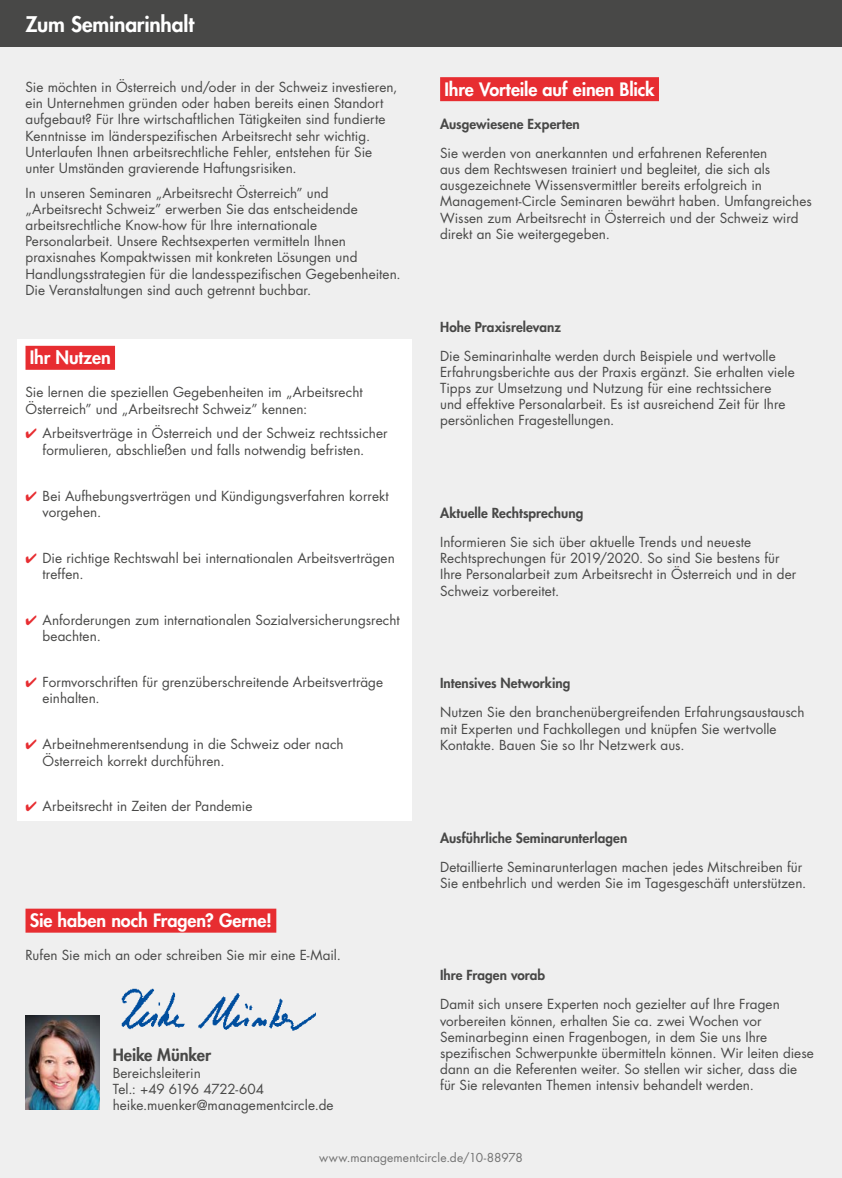
<style>
.page{position:relative;width:842px;height:1178px;background:#efefef}
.page>*{position:absolute;margin:0;border:0;box-sizing:border-box;transform-origin:0 0}
.t1{font:800 21px "Futura Std";letter-spacing:-.01em;color:#fff}
.t2{font:800 18px "Futura Std";letter-spacing:-.005em;color:#fff}
.t3{font:800 16.5px "Futura Std";letter-spacing:-.005em;color:#484847}
.t4{font:13.5px/16.2px "Futura Std";letter-spacing:.005em;color:#484847}
.t5{font:800 13.5px "Futura Std";letter-spacing:.005em;color:#484847}
.t6{font:12px "Futura Std";letter-spacing:.01em;color:#737373}
.s1{color:#e72d31}
</style>
<div class="page">
<div style="left:0;top:0;width:842px;height:47px;background:#484847"></div>
<div style="left:26px;top:909px;width:250px;height:24px;background:#e72d31"></div>
<div style="left:440px;top:77px;width:219px;height:24px;background:#e72d31"></div>
<div style="left:17px;top:340px;width:395px;height:481px;background:#fff"></div>
<div style="left:26px;top:346px;width:89px;height:24px;background:#e72d31"></div>
<img style="left:26px;top:1015px;width:74px;height:95px">
<img style="left:121px;top:988px;width:194px;height:43px">
<h1 class="t1" style="left:26px;top:11px;width:170px">Zum Seminarinhalt</h1>
<p class="t4" style="left:26px;top:79px;width:373px">Sie möchten in Österreich und/oder in der Schweiz investieren, ein Unternehmen gründen oder haben bereits einen Standort aufgebaut? Für Ihre wirtschaftlichen Tätigkeiten sind fundierte Kenntnisse im länderspezifischen Arbeitsrecht sehr wichtig.<br>Unterlaufen Ihnen arbeitsrechtliche Fehler, entstehen für Sie unter Umständen gravierende Haftungsrisiken.</p>
<p class="t4" style="left:26px;top:185px;width:377px">In unseren Seminaren „Arbeitsrecht Österreich” und „Arbeitsrecht Schweiz” erwerben Sie das entscheidende arbeitsrechtliche Know-how für Ihre internationale Personalarbeit. Unsere Rechtsexperten vermitteln Ihnen praxisnahes Kompaktwissen mit konkreten Lösungen und Handlungsstrategien für die landesspezifischen Gegebenheiten.<br>Die Veranstaltungen sind auch getrennt buchbar.</p>
<h2 class="t2" style="left:30px;top:346px;width:83px">Ihr Nutzen</h2>
<p class="t4" style="left:26px;top:385px;width:339px">Sie lernen die speziellen Gegebenheiten im „Arbeitsrecht<br>Österreich” und „Arbeitsrecht Schweiz” kennen:</p>
<p class="t4" style="left:26px;top:425px;width:364px;text-align:center"><span class="s1">✔</span> Arbeitsverträge in Österreich und der Schweiz rechtssicher formulieren, abschließen und falls notwendig befristen.</p>
<p class="t4" style="left:43px;top:488px;width:348px;text-indent:-17px"><span class="s1">✔</span> Bei Aufhebungsverträgen und Kündigungsverfahren korrekt vorgehen.</p>
<p class="t4" style="left:43px;top:550px;width:354px;text-indent:-17px"><span class="s1">✔</span> Die richtige Rechtswahl bei internationalen Arbeitsverträgen treffen.</p>
<p class="t4" style="left:43px;top:612px;width:359px;text-indent:-17px"><span class="s1">✔</span> Anforderungen zum internationalen Sozialversicherungsrecht beachten.</p>
<p class="t4" style="left:43px;top:674px;width:342px;text-indent:-17px"><span class="s1">✔</span> Formvorschriften für grenzüberschreitende Arbeitsverträge einhalten.</p>
<p class="t4" style="left:43px;top:736px;width:303px;text-indent:-17px"><span class="s1">✔</span> Arbeitnehmerentsendung in die Schweiz oder nach<br>Österreich korrekt durchführen.</p>
<p class="t4" style="left:26px;top:798px;width:228px"><span class="s1">✔</span> Arbeitsrecht in Zeiten der Pandemie</p>
<h2 class="t2" style="left:30px;top:909px;width:244px">Sie haben noch Fragen? Gerne!</h2>
<p class="t4" style="left:26px;top:947px;width:317px">Rufen Sie mich an oder schreiben Sie mir eine E-Mail.</p>
<p class="t3" style="left:113px;top:1045px;width:100px">Heike Münker</p>
<p class="t4" style="left:113px;top:1064px;width:222px">Bereichsleiterin<br>Tel.: +49 6196 4722-604 heike.muenker@managementcircle.de</p>
<h2 class="t2" style="left:444px;top:78px;width:212px">Ihre Vorteile auf einen Blick</h2>
<p class="t5" style="left:440px;top:115px;width:141px">Ausgewiesene Experten</p>
<p class="t4" style="left:440px;top:145px;width:373px">Sie werden von anerkannten und erfahrenen Referenten<br>aus dem Rechtswesen trainiert und begleitet, die sich als ausgezeichnete Wissensvermittler bereits erfolgreich in Management-Circle Seminaren bewährt haben. Umfangreiches Wissen zum Arbeitsrecht in Österreich und der Schweiz wird direkt an Sie weitergegeben.</p>
<p class="t5" style="left:440px;top:318px;width:122px">Hohe Praxisrelevanz</p>
<p class="t4" style="left:440px;top:348px;width:356px">Die Seminarinhalte werden durch Beispiele und wertvolle Erfahrungsberichte aus der Praxis ergänzt. Sie erhalten viele Tipps zur Umsetzung und Nutzung für eine rechtssichere und effektive Personalarbeit. Es ist ausreichend Zeit für Ihre persönlichen Fragestellungen.</p>
<p class="t5" style="left:440px;top:504px;width:145px">Aktuelle Rechtsprechung</p>
<p class="t4" style="left:440px;top:534px;width:358px">Informieren Sie sich über aktuelle Trends und neueste Rechtsprechungen für 2019/2020. So sind Sie bestens für Ihre Personalarbeit zum Arbeitsrecht in Österreich und in der Schweiz vorbereitet.</p>
<p class="t5" style="left:440px;top:675px;width:132px">Intensives Networking</p>
<p class="t4" style="left:440px;top:704px;width:366px">Nutzen Sie den branchenübergreifenden Erfahrungsaustausch mit Experten und Fachkollegen und knüpfen Sie wertvolle<br>Kontakte. Bauen Sie so Ihr Netzwerk aus.</p>
<p class="t5" style="left:440px;top:829px;width:189px">Ausführliche Seminarunterlagen</p>
<p class="t4" style="left:440px;top:858px;width:368px">Detaillierte Seminarunterlagen machen jedes Mitschreiben für<br>Sie entbehrlich und werden Sie im Tagesgeschäft unterstützen.</p>
<p class="t5" style="left:440px;top:967px;width:107px">Ihre Fragen vorab</p>
<p class="t4" style="left:440px;top:996px;width:375px">Damit sich unsere Experten noch gezielter auf Ihre Fragen vorbereiten können, erhalten Sie ca. zwei Wochen vor Seminarbeginn einen Fragenbogen, in dem Sie uns Ihre spezifischen Schwerpunkte übermitteln können. Wir leiten diese dann an die Referenten weiter. So stellen wir sicher, dass die für Sie relevanten Themen intensiv behandelt werden.</p>
<p class="t6" style="left:319px;top:1149px;width:205px">www.managementcircle.de/10-88978</p>
</div>
